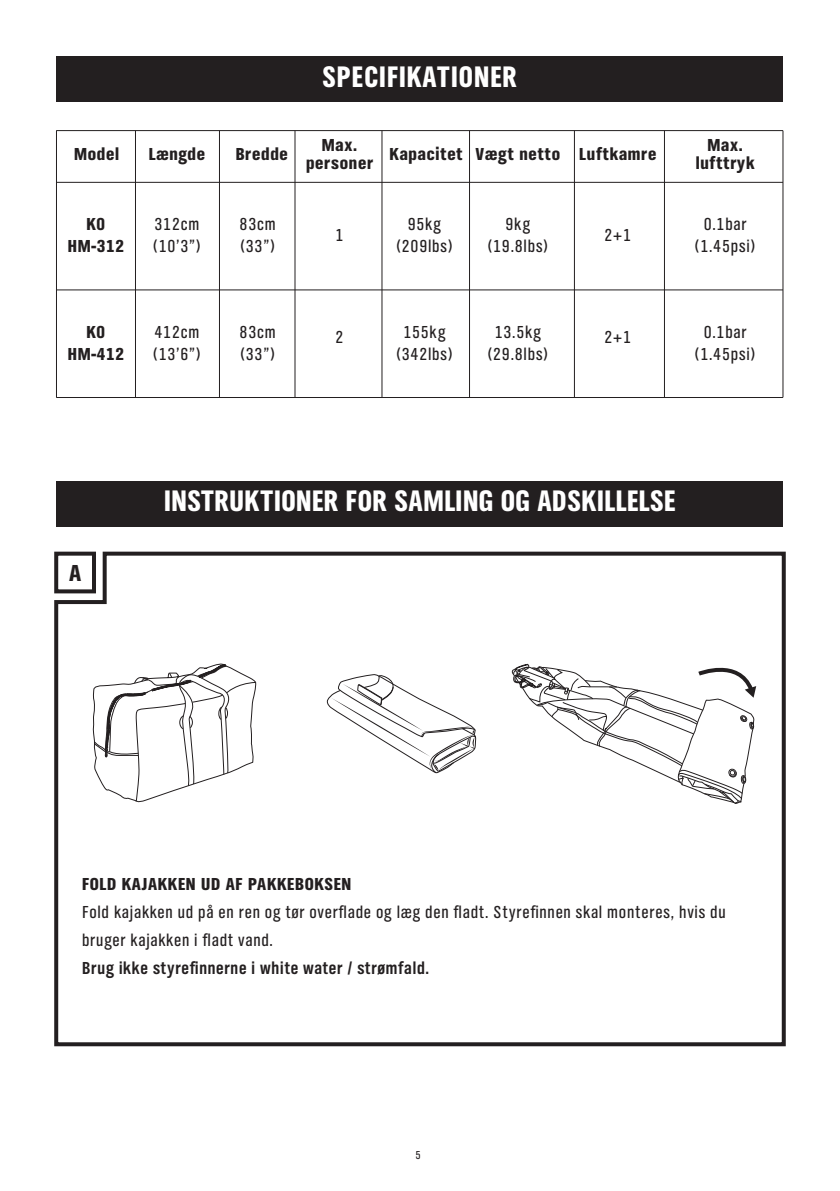
<style>
.page{position:relative;width:840px;height:1191px;background:#fff}
.page>*{position:absolute;margin:0;border:0;box-sizing:border-box;transform-origin:0 0}
.t1{font:30.8px "TV Nord EF Black Con";letter-spacing:.02em;color:#fff;scale:.92 1}
.t2{font:30.8px "TV Nord EF Black Con";letter-spacing:.04em;color:#fff;scale:.91 1}
.t3{font:24px "TV Nord EF Black Con";color:#231f20}
.t4{font:18px/22px "TV Nord EF Regular Con";letter-spacing:.04em;color:#231f20;text-align:center}
.t5{font:18px/22px "TV Nord EF Black Con";letter-spacing:.04em;color:#231f20;text-align:center}
.t6{font:18px "TV Nord EF Bold Con";letter-spacing:.04em;color:#231f20}
.t7{font:12px "TV Nord EF Regular Con";color:#231f20}
</style>
<div class="page">
<div style="left:56px;top:57px;width:726px;height:45px;background:#231f20"></div>
<hr style="left:56px;top:130px;width:726px;height:1px;background:#231f20">
<hr style="left:56px;top:182px;width:726px;height:1px;background:#231f20">
<hr style="left:56px;top:289px;width:726px;height:1px;background:#231f20">
<hr style="left:56px;top:397px;width:726px;height:1px;background:#231f20">
<hr style="left:135px;top:131px;width:1px;height:266px;background:#231f20">
<hr style="left:219px;top:131px;width:1px;height:266px;background:#231f20">
<hr style="left:294px;top:131px;width:1px;height:266px;background:#231f20">
<hr style="left:381px;top:131px;width:1px;height:266px;background:#231f20">
<hr style="left:469px;top:131px;width:1px;height:266px;background:#231f20">
<hr style="left:573px;top:131px;width:1px;height:266px;background:#231f20">
<hr style="left:663px;top:131px;width:1px;height:266px;background:#231f20">
<hr style="left:782px;top:131px;width:1px;height:266px;background:#231f20">
<hr style="left:56px;top:131px;width:1px;height:266px;background:#231f20">
<div style="left:56px;top:481px;width:726px;height:45px;background:#231f20"></div>
<svg style="left:54px;top:551px;width:732px;height:496px"></svg>
<svg style="left:509px;top:658px;width:247px;height:146px"></svg>
<p class="t5" style="left:74px;top:143px;width:47px">Model</p>
<p class="t5" style="left:68px;top:213px;width:58px">K0<br>HM-312</p>
<h1 class="t2" style="left:322px;top:59px;width:215px">SPECIFIKATIONER</h1>
<p class="t5" style="left:149px;top:143px;width:58px">Længde</p>
<p class="t5" style="left:235px;top:143px;width:54px">Bredde</p>
<p class="t5" style="left:306px;top:137px;width:68px;line-height:17.6px">Max. personer</p>
<p class="t5" style="left:389px;top:143px;width:172px">Kapacitet Vægt netto</p>
<p class="t5" style="left:695px;top:137px;width:60px;line-height:17.6px">Max. lufttryk</p>
<p class="t5" style="left:579px;top:143px;width:79px">Luftkamre</p>
<p class="t4" style="left:153px;top:213px;width:49px;text-align:left">312cm (10’3”)</p>
<p class="t4" style="left:239px;top:213px;width:37px;text-align:left">83cm (33”)</p>
<p class="t4" style="left:335px;top:224px;width:10px">1</p>
<p class="t4" style="left:396px;top:213px;width:57px">95kg (209lbs)</p>
<p class="t4" style="left:487px;top:213px;width:62px">9kg (19.8lbs)</p>
<p class="t4" style="left:604px;top:224px;width:28px">2+1</p>
<p class="t4" style="left:694px;top:213px;width:62px">0.1bar (1.45psi)</p>
<p class="t5" style="left:68px;top:322px;width:58px">K0<br>HM-412</p>
<p class="t4" style="left:153px;top:322px;width:49px;text-align:left">412cm (13’6”)</p>
<p class="t4" style="left:396px;top:322px;width:57px">155kg (342lbs)</p>
<p class="t4" style="left:239px;top:322px;width:37px;text-align:left">83cm (33”)</p>
<p class="t4" style="left:335px;top:326px;width:10px">2</p>
<p class="t4" style="left:487px;top:322px;width:62px">13.5kg (29.8lbs)</p>
<p class="t4" style="left:604px;top:326px;width:28px">2+1</p>
<p class="t4" style="left:694px;top:322px;width:62px">0.1bar (1.45psi)</p>
<h2 class="t3" style="left:69px;top:559px;width:14px">A</h2>
<h1 class="t1" style="left:164px;top:483px;width:557px">INSTRUKTIONER FOR SAMLING OG ADSKILLELSE</h1>
<p class="t5" style="left:82px;top:874px;width:271px">FOLD KAJAKKEN UD AF PAKKEBOKSEN</p>
<p class="t4" style="left:82px;top:898px;width:644px;line-height:28px;text-align:left">Fold kajakken ud på en ren og tør overflade og læg den fladt. Styrefinnen skal monteres, hvis du bruger kajakken i fladt vand.</p>
<p class="t6" style="left:82px;top:957px;width:348px">Brug ikke styrefinnerne i white water / strømfald.</p>
<p class="t7" style="left:415px;top:1148px;width:7px">5</p>
</div>
